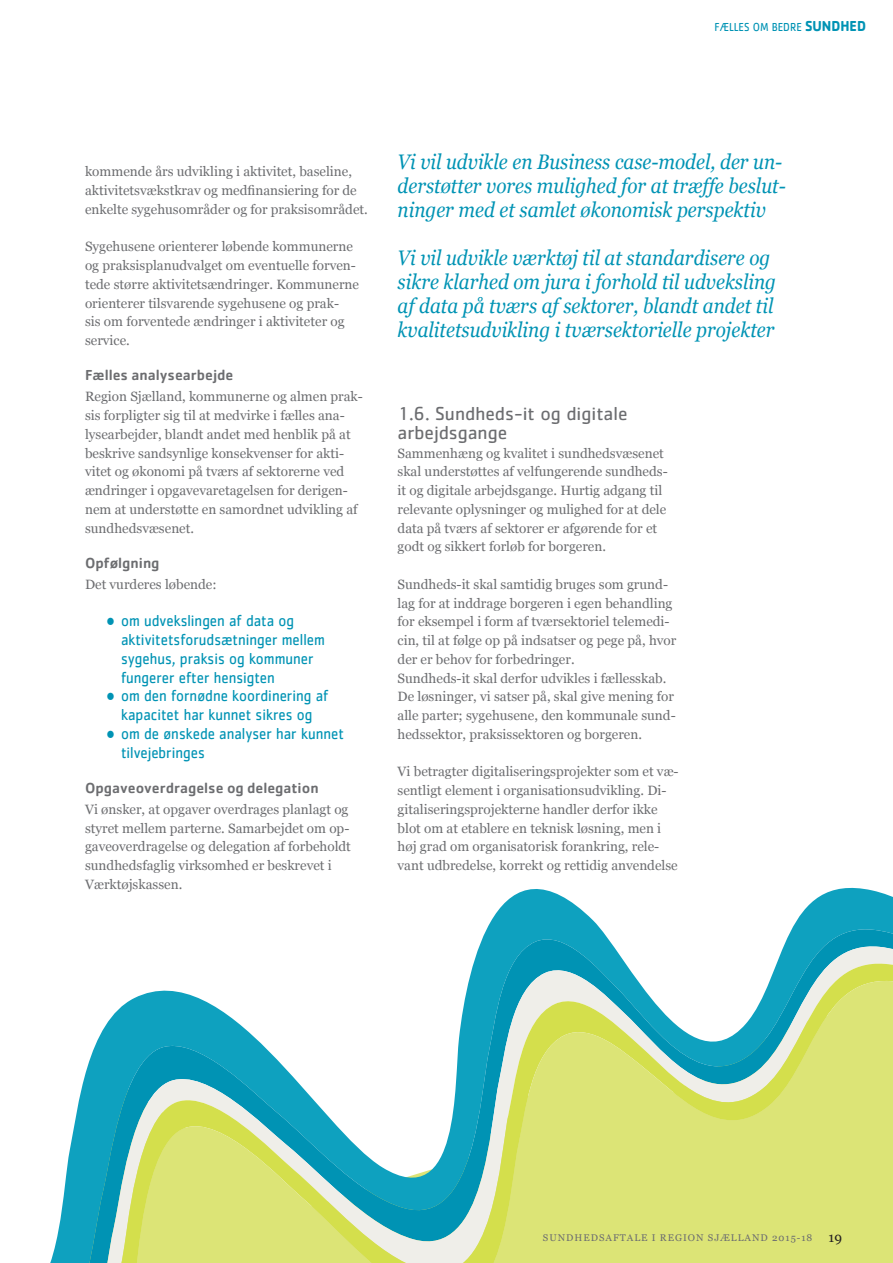
<style>
.page{position:relative;width:893px;height:1263px;background:#fff}
.page>*{position:absolute;margin:0;border:0;box-sizing:border-box;transform-origin:0 0}
.t1{font:italic 21px/24px "Georgia";color:#0093b4;scale:.9 1}
.t2{font:19.5px/18.8px "Cachet Std";color:#6c6d70}
.t3{font:16.5px/18.8px "Cachet Std";color:#0093b4;scale:.9 1}
.t4{font:500 15px "Cachet Std";color:#6c6d70}
.t5{font:13.5px/18.8px "Georgia";color:#6c6d70}
.t6{font:12px "Cachet Std";color:#0093b4;scale:.9 1}
.t7{font:9.75px "Georgia";letter-spacing:.1em;color:#6c6d70}
.s1{font-weight:700;font-size:15px}
.s2{font-family:"Georgia Pro"}
.s3{font-size:13.5px;color:#231f20}
</style>
<div class="page">
<svg style="left:491px;top:887px;width:402px;height:34px"></svg>
<svg style="left:482px;top:921px;width:411px;height:19px;fill:#0ea1bf"></svg>
<svg style="left:475px;top:940px;width:418px;height:18px"></svg>
<svg style="left:470px;top:958px;width:423px;height:19px"></svg>
<svg style="left:50px;top:977px;width:843px;height:286px"></svg>
<p class="t6" style="left:714px;top:20px;width:170px">FÆLLES OM BEDRE <span class="s1">SUNDHED</span></p>
<p class="t5" style="left:85px;top:163px;width:284px">kommende års udvikling i aktivitet, baseline, aktivitetsvækstkrav og medfinansiering for de enkelte sygehusområder og for praksisområdet.</p>
<p class="t5" style="left:85px;top:238px;width:275px">Sygehusene orienterer løbende kommunerne og praksisplanudvalget om eventuelle forven&shy;tede større aktivitetsændringer. Kommunerne orienterer tilsvarende sygehusene og prak-<br>sis om forventede ændringer i aktiviteter og service.</p>
<p class="t4" style="left:85px;top:366px;width:150px">Fælles analysearbejde</p>
<p class="t5" style="left:85px;top:388px;width:279px">Region Sjælland, kommunerne og almen prak&shy;sis forpligter sig til at medvirke i fælles ana&shy;lysearbejder, blandt andet med henblik på at beskrive sandsynlige konsekvenser for akti&shy;vitet og økonomi på tværs af sektorerne ved ændringer i opgavevaretagelsen for derigen&shy;nem at understøtte en samordnet udvikling af sundhedsvæsenet.</p>
<p class="t4" style="left:85px;top:554px;width:76px">Opfølgning</p>
<p class="t5" style="left:85px;top:575px;width:133px">Det vurderes løbende:</p>
<p class="t3" style="left:121px;top:611px;width:228px;text-indent:-15px"><span class="s2">●</span> om udvekslingen af data og aktivitetsforudsætninger mellem sygehus, praksis og kommuner fungerer efter hensigten</p>
<p class="t3" style="left:106px;top:686px;width:248px;text-align:center"><span class="s2">●</span> om den fornødne koordinering af kapacitet har kunnet sikres og</p>
<p class="t3" style="left:121px;top:724px;width:249px;text-indent:-15px"><span class="s2">●</span> om de ønskede analyser har kunnet tilvejebringes</p>
<p class="t4" style="left:85px;top:779px;width:235px">Opgaveoverdragelse og delegation</p>
<p class="t5" style="left:85px;top:800px;width:267px">Vi ønsker, at opgaver overdrages planlagt og styret mellem parterne. Samarbejdet om op&shy;gaveoverdragelse og delegation af forbeholdt sundhedsfaglig virksomhed er beskrevet i Værktøjskassen.</p>
<h1 class="t1" style="left:398px;top:150px;width:433px">Vi vil udvikle en Business case-model, der un&shy;derstøtter vores mulighed for at træffe beslut&shy;ninger med et samlet økonomisk perspektiv</h1>
<h1 class="t1" style="left:398px;top:246px;width:422px">Vi vil udvikle værktøj til at standardisere og sikre klarhed om jura i forhold til udveksling af data på tværs af sektorer, blandt andet til kvalitetsudvikling i tværsektorielle projekter</h1>
<h2 class="t2" style="left:398px;top:404px;width:231px">1.6. Sundheds-it og digitale arbejdsgange</h2>
<p class="t5" style="left:398px;top:444px;width:272px">Sammenhæng og kvalitet i sundhedsvæsenet skal understøttes af velfungerende sundheds&shy;it og digitale arbejdsgange. Hurtig adgang til relevante oplysninger og mulighed for at dele data på tværs af sektorer er afgørende for et godt og sikkert forløb for borgeren.</p>
<p class="t5" style="left:398px;top:575px;width:280px">Sundheds-it skal samtidig bruges som grund&shy;lag for at inddrage borgeren i egen behandling for eksempel i form af tværsektoriel telemedi&shy;cin, til at følge op på indsatser og pege på, hvor der er behov for forbedringer.<br>Sundheds-it skal derfor udvikles i fællesskab.<br>De løsninger, vi satser på, skal give mening for alle parter; sygehusene, den kommunale sund&shy;hedssektor, praksissektoren og borgeren.</p>
<p class="t5" style="left:398px;top:763px;width:283px">Vi betragter digitaliseringsprojekter som et væ&shy;sentligt element i organisationsudvikling. Di&shy;gitaliseringsprojekterne handler derfor ikke blot om at etablere en teknisk løsning, men i høj grad om organisatorisk forankring, rele&shy;vant udbredelse, korrekt og rettidig anvendelse</p>
<p class="t7" style="left:543px;top:1232px;width:300px">SUNDHEDSAFTALE I REGION SJÆLLAND 2015-18 <span class="s3">19</span></p>
</div>
